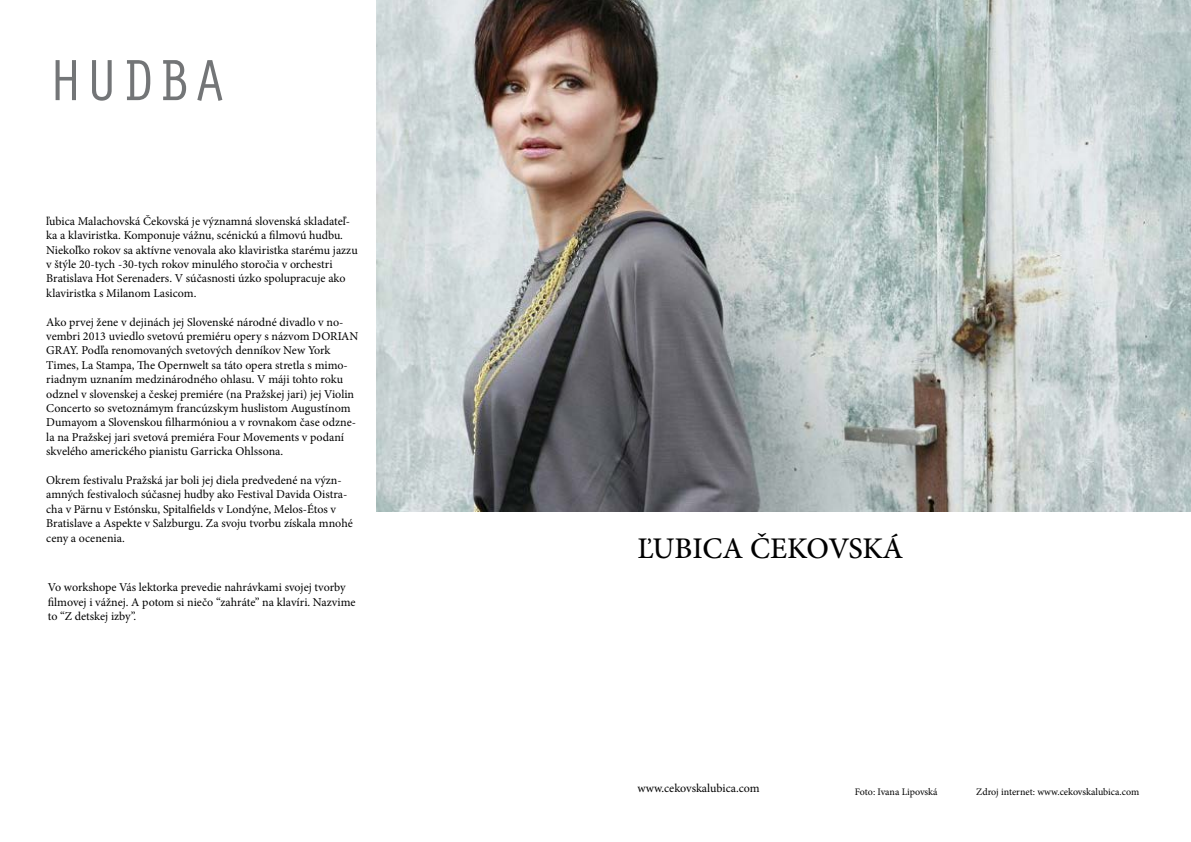
<style>
.page{position:relative;width:1191px;height:842px;background:#fff}
.page>*{position:absolute;margin:0;border:0;box-sizing:border-box;transform-origin:0 0}
.t1{font:60px "Orator Std";color:#737577}
.t2{font:500 30px "Minion Pro";letter-spacing:-.01em;color:#000}
.t3{font:12px/14.4px "Minion Pro";color:#000}
.t4{font:10px "Minion Pro";letter-spacing:-.005em;color:#000}
</style>
<div class="page">
<img style="left:376px;top:0;width:815px;height:512px">
<h1 class="t1" style="left:48px;top:37px;width:182px">HUDBA</h1>
<p class="t3" style="left:46px;top:214px;width:313px">ľubica Malachovská Čekovská je významná slovenská skladateľ&shy;ka a klaviristka. Komponuje vážnu, scénickú a filmovú hudbu.<br>Niekoľko rokov sa aktívne venovala ako klaviristka starému jazzu v štýle 20-tych -30-tych rokov minulého storočia v orchestri Bratislava Hot Serenaders. V súčasnosti úzko spolupracuje ako klaviristka s Milanom Lasicom.</p>
<p class="t3" style="left:46px;top:315px;width:314px">Ako prvej žene v dejinách jej Slovenské národné divadlo v no&shy;vembri 2013 uviedlo svetovú premiéru opery s názvom DORIAN GRAY. Podľa renomovaných svetových denníkov New York Times, La Stampa, The Opernwelt sa táto opera stretla s mimo&shy;riadnym uznaním medzinárodného ohlasu. V máji tohto roku odznel v slovenskej a českej premiére (na Pražskej jari) jej Violin Concerto so svetoznámym francúzskym huslistom Augustínom Dumayom a Slovenskou filharmóniou a v rovnakom čase odzne&shy;la na Pražskej jari svetová premiéra Four Movements v podaní skvelého amerického pianistu Garricka Ohlssona.</p>
<p class="t3" style="left:46px;top:473px;width:308px">Okrem festivalu Pražská jar boli jej diela predvedené na význ&shy;amných festivaloch súčasnej hudby ako Festival Davida Oistra&shy;cha v Pärnu v Estónsku, Spitalfields v Londýne, Melos-Étos v Bratislave a Aspekte v Salzburgu. Za svoju tvorbu získala mnohé ceny a ocenenia.</p>
<p class="t3" style="left:48px;top:580px;width:309px">Vo workshope Vás lektorka prevedie nahrávkami svojej tvorby filmovej i vážnej. A potom si niečo “zahráte” na klavíri. Nazvime to “Z detskej izby”.</p>
<h2 class="t2" style="left:637px;top:528px;width:267px">ĽUBICA ČEKOVSKÁ</h2>
<p class="t3" style="left:637px;top:781px;width:124px">www.cekovskalubica.com</p>
<p class="t4" style="left:855px;top:785px;width:84px">Foto: Ivana Lipovská</p>
<p class="t4" style="left:976px;top:785px;width:165px">Zdroj internet: www.cekovskalubica.com</p>
</div>
